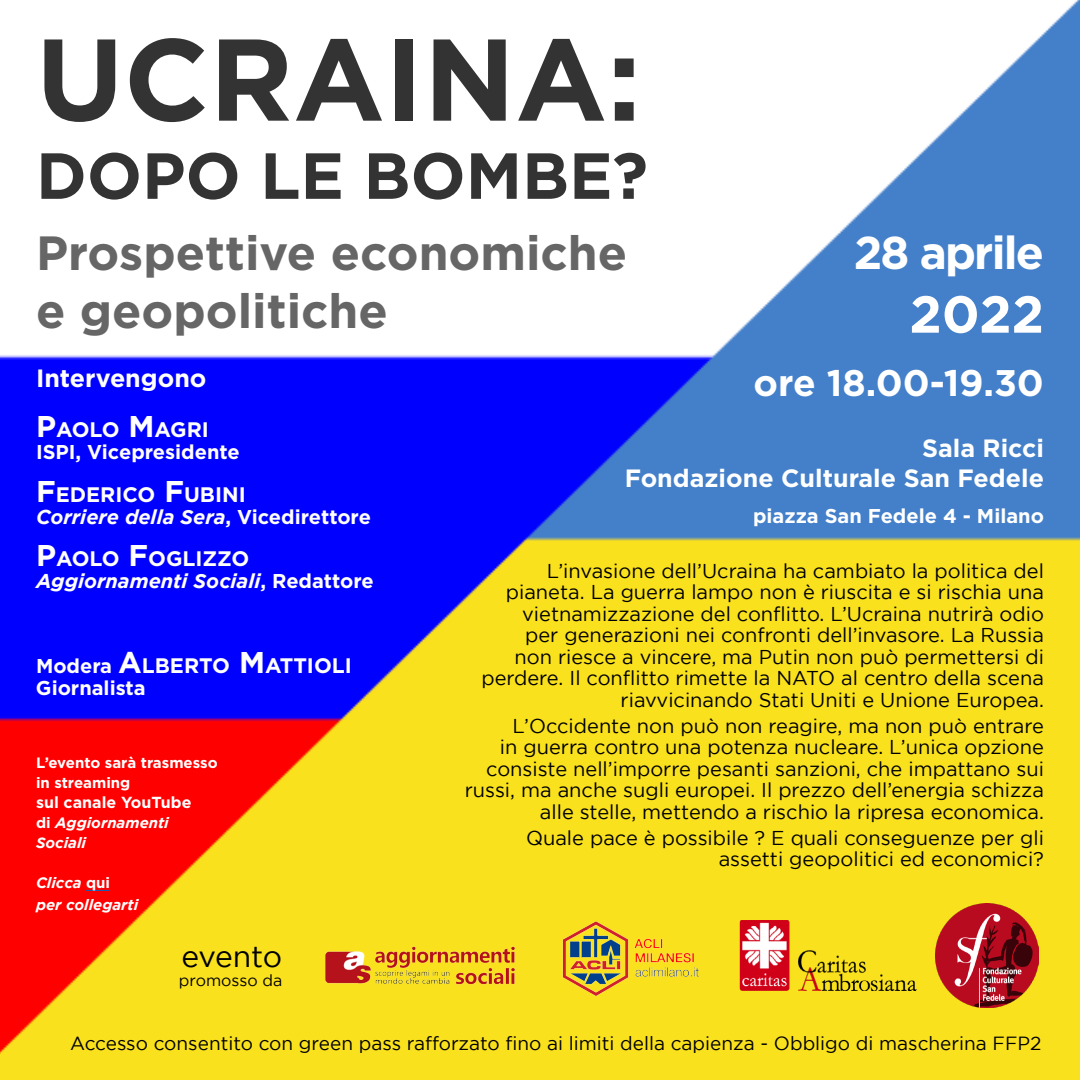
<style>
.page{position:relative;width:1080px;height:1080px;background:#fff}
.page>*{position:absolute;margin:0;border:0;box-sizing:border-box;transform-origin:0 0}
.t1{font:700 116px "Gotham";color:#333}
.t2{font:700 65px "Gotham";color:#333}
.t3{font:700 52px "Gotham";color:#fff}
.t4{font:700 48px/57.6px "Gotham";color:#666}
.t5{font:700 46px "Gotham";color:#fff}
.t6{font:700 37px "Gotham";color:#fff}
.t7{font:30px "Gotham";letter-spacing:-.015em;color:#000}
.t8{font:700 25px/30px "Gotham";color:#fff;text-align:right}
.t9{font:700 21px "Gotham";color:#fff}
.t10{font:700 21px "Gotham";letter-spacing:-.02em;color:#fff}
.t11{font:20px/21.6px "Gotham";color:#000;text-align:right}
.t12{font:italic 700 20px "Gotham";color:#fff}
.t13{font:700 20px "Gotham";color:#fff}
.t14{font:19px "Gotham";color:#000}
.t15{font:700 16px "Gotham";color:#fff}
.t16{font:16px "Gotham";color:#000}
.t17{font:italic 700 15px/20px "Gotham";color:#fff}
.t18{font:700 15px/20px "Gotham";color:#fff}
.s1{font-size:30px}
.s2{font-style:normal}
.s3{font-size:20px}
</style>
<div class="page">
<img style="left:0;top:0;width:1080px;height:1080px">
<svg style="left:86px;top:890px;width:24px;height:1px"></svg>
<img style="left:304px;top:936px;width:226px;height:59px">
<img style="left:561px;top:918px;width:142px;height:81px">
<img style="left:728px;top:918px;width:190px;height:75px">
<img style="left:935px;top:904px;width:104px;height:103px">
<h1 class="t1" style="left:36px;top:13px;width:607px">Ucraina:</h1>
<h2 class="t2" style="left:36px;top:138px;width:613px">dopo le bombe?</h2>
<h3 class="t4" style="left:36px;top:223px;width:593px">Prospettive economiche e geopolitiche</h3>
<h3 class="t5" style="left:854px;top:226px;width:192px">28 aprile</h3>
<h3 class="t3" style="left:909px;top:284px;width:136px">2022</h3>
<h3 class="t6" style="left:754px;top:362px;width:292px">ore 18.00-19.30</h3>
<p class="t8" style="left:36px;top:362px;width:172px">I ntervengono</p>
<p class="t10" style="left:36px;top:417px;width:174px"><span class="s1">P</span>AOLO <span class="s1">M</span>AGRI</p>
<p class="t13" style="left:36px;top:440px;width:205px">ISPI, Vicepresidente</p>
<p class="t9" style="left:36px;top:482px;width:211px"><span class="s1">F</span>EDERICO <span class="s1">F</span>UBINI</p>
<p class="t12" style="left:36px;top:505px;width:336px">Corriere della Sera<span class="s2">, Vicedirettore</span></p>
<p class="t9" style="left:36px;top:546px;width:215px"><span class="s1">P</span>AOLO <span class="s1">F</span>OGLIZZO</p>
<p class="t12" style="left:36px;top:569px;width:339px">Aggiornamenti Sociali<span class="s2">, Redattore</span></p>
<p class="t8" style="left:625px;top:432px;width:421px">Sala Ricci<br>Fondazione Culturale San Fedele</p>
<p class="t13" style="left:753px;top:504px;width:292px">piazza San Fedele 4 - M ilano</p>
<p class="t11" style="left:481px;top:559px;width:564px">L’invasione dell’Ucraina ha cambiato la politica del pianeta. La guerra lampo non è riuscita e si rischia una vietnamizzazione del conflitto. L’Ucraina nutrirà odio<br>per generazioni nei confronti dell’invasore. La Russia<br>non riesce a vincere, ma Putin non può permettersi di perdere. Il conflitto rimette la NATO al centro della scena riavvicinando Stati Uniti e Unione Europea.</p>
<p class="t11" style="left:465px;top:714px;width:581px">L’Occidente non può non reagire, ma non può entrare<br>in guerra contro una potenza nucleare. L’unica opzione consiste nell’imporre pesanti sanzioni, che impattano sui russi, ma anche sugli europei. Il prezzo dell’energia schizza alle stelle, mettendo a rischio la ripresa economica.</p>
<p class="t11" style="left:526px;top:826px;width:519px">Quale pace è possibile ? E quali conseguenze per gli assetti geopolitici ed economici?</p>
<p class="t9" style="left:36px;top:654px;width:317px"><span class="s3">Modera</span> <span class="s1">A</span>LBERTO <span class="s1">M</span>ATTIOLI</p>
<p class="t13" style="left:36px;top:676px;width:111px">Giornalista</p>
<p class="t18" style="left:36px;top:753px;width:183px">L’evento sarà trasmesso in streaming</p>
<p class="t15" style="left:36px;top:793px;width:157px">sul canale YouTube</p>
<p class="t17" style="left:36px;top:813px;width:134px"><span class="s2">di</span> Aggiornamenti<br>Sociali</p>
<p class="t17" style="left:36px;top:872px;width:104px;line-height:21.6px">Clicca <span class="s2">qui </span>per collegarti</p>
<h3 class="t7" style="left:181px;top:940px;width:103px">evento</h3>
<p class="t16" style="left:179px;top:972px;width:105px">promosso da</p>
<p class="t14" style="left:70px;top:1033px;width:973px">Accesso consentito con green pass rafforzato fino ai limiti della capienza - Obbligo di mascherina FFP2</p>
</div>
